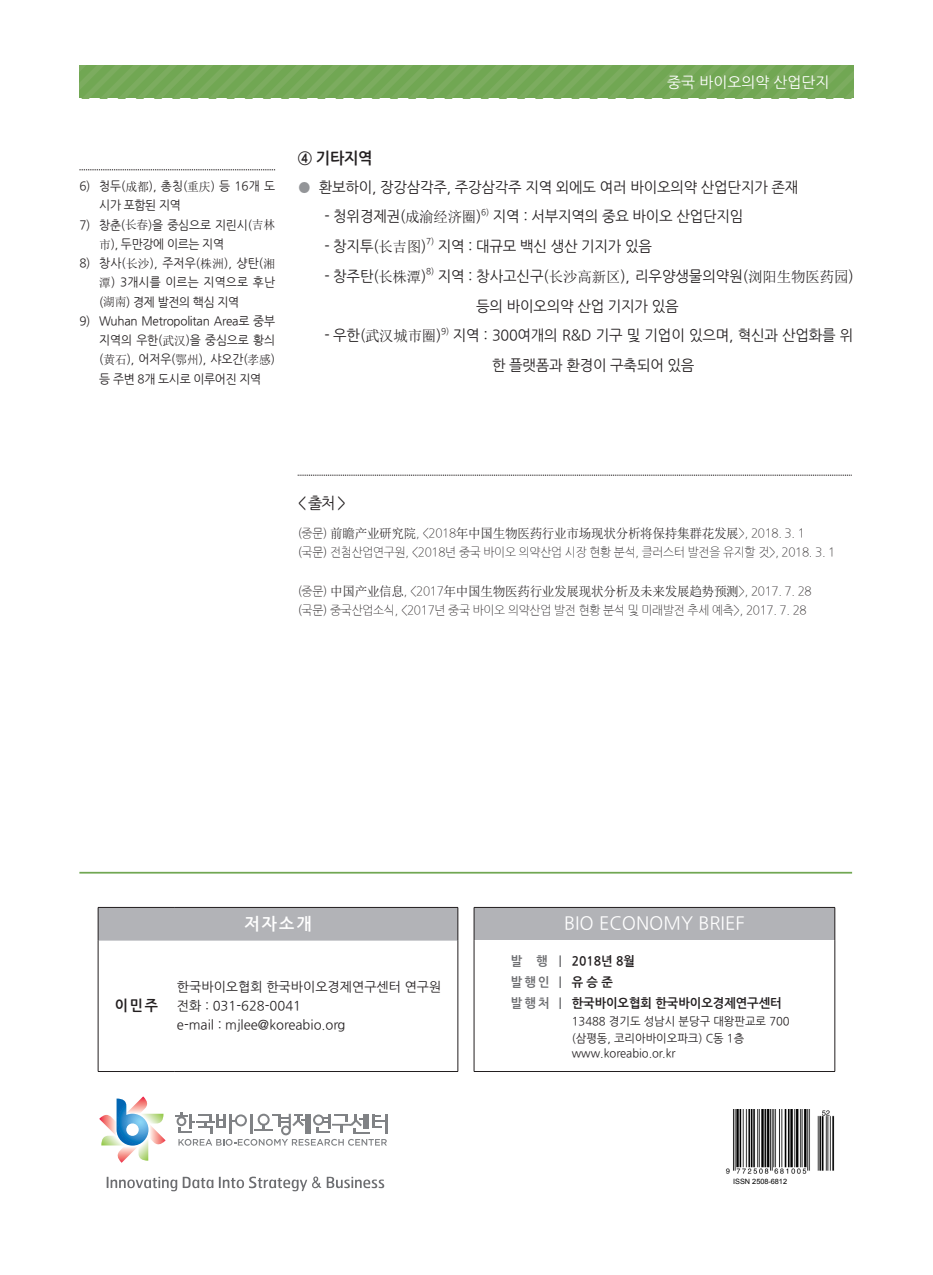
<style>
.page{position:relative;width:933px;height:1275px;background:#fff}
.page>*{position:absolute;margin:0;border:0;box-sizing:border-box;transform-origin:0 0}
.t1{font:18.2px "Nanum Gothic OTF";color:#fff}
.t2{font:16.62px "Nanum Gothic OTF Bold";color:#fff}
.본문고딕{font:15.75px "Nanum Gothic OTF Bold";color:#231f20}
.t3{font:15.75px "Nanum Gothic OTF";color:#231f20}
.본문고딕-2{font:14.88px/29.8px "Nanum Gothic OTF";letter-spacing:-.015em;color:#231f20}
.t4{font:14.88px "Nanum Gothic OTF";color:#fff}
.t5{font:14.53px "Nanum Gothic OTF Bold";color:#231f20}
.t6{font:13.12px "Sim Sun";letter-spacing:-.025em;color:#231f20;scale:.96 1}
.t7{font:12.95px "Nanum Gothic OTF";color:#231f20}
.t8{font:12.6px "Nanum Gothic OTF Bold";color:#231f20}
.t9{font:12.6px "Nanum Gothic OTF Bold";color:#6c6d70}
.t10{font:12.25px/19.2px "Nanum Gothic";letter-spacing:-.02em;color:#231f20;scale:.96 1}
.t11{font:300 12.25px "Nanum Gothic";letter-spacing:-.025em;color:#231f20;scale:.96 1}
.t12{font:11.55px "Nanum Gothic OTF";color:#231f20}
.본문고딕-3{font:8.75px "Nanum Gothic OTF";color:#231f20}
.t13{font:7.35px "Arial";letter-spacing:-.005em;color:#000}
.s1{font-family:"Sim Sun"}
.s2{color:#939598}
.s3{font-family:"Nanum Gothic";font-weight:300;font-size:12.25px}
.s4{color:#6c6d70}
.s5{color:#231f20}
</style>
<div class="page">
<svg style="left:79px;top:66px;width:774px;height:32px;background:#75a957"></svg>
<div style="left:474px;top:907px;width:360px;height:33px;background:#b2b3b7"></div>
<hr style="left:474px;top:907px;width:361px;height:1px;background:#231f20">
<hr style="left:474px;top:908px;width:1px;height:32px;background:#231f20">
<hr style="left:834px;top:908px;width:1px;height:32px;background:#231f20">
<hr style="left:474px;top:940px;width:1px;height:131px;background:#231f20">
<hr style="left:834px;top:940px;width:1px;height:131px;background:#231f20">
<hr style="left:474px;top:1071px;width:361px;height:1px;background:#231f20">
<svg style="left:175px;top:1112px;width:212px;height:34px"></svg>
<svg style="left:99px;top:1096px;width:67px;height:67px"></svg>
<svg style="left:107px;top:1176px;width:277px;height:15px"></svg>
<hr style="left:79px;top:872px;width:773px;height:2px;background:#71a753">
<div style="left:98px;top:907px;width:360px;height:34px;background:#b2b3b7"></div>
<hr style="left:98px;top:907px;width:77px;height:1px;background:#231f20">
<hr style="left:98px;top:908px;width:1px;height:33px;background:#231f20">
<hr style="left:175px;top:907px;width:283px;height:1px;background:#231f20">
<hr style="left:457px;top:908px;width:1px;height:33px;background:#231f20">
<hr style="left:98px;top:941px;width:1px;height:130px;background:#231f20">
<hr style="left:457px;top:941px;width:1px;height:130px;background:#231f20">
<hr style="left:98px;top:1071px;width:77px;height:1px;background:#231f20">
<hr style="left:175px;top:1071px;width:283px;height:1px;background:#231f20">
<img style="left:725px;top:1109px;width:110px;height:64px">
<svg style="left:79px;top:169px;width:196px;height:1px"></svg>
<svg style="left:298px;top:475px;width:554px;height:1px"></svg>
<p class="t4" style="left:667px;top:74px;width:164px">중국 바이오의약 산업단지</p>
<p class="t10" style="left:99px;top:177px;width:185px;text-indent:-20px">6) 청두(<span class="s1">成都</span>), 총칭(<span class="s1">重庆</span>) 등 16개 도 시가 포함된 지역</p>
<p class="t10" style="left:99px;top:215px;width:185px;text-indent:-20px">7) 창춘(<span class="s1">长春</span>)을 중심으로 지린시(<span class="s1">吉林市</span>), 두만강에 이르는 지역</p>
<p class="t10" style="left:99px;top:254px;width:185px;text-align:justify;text-indent:-20px">8) 창사(<span class="s1">长沙</span>), 주저우(<span class="s1">株洲</span>), 샹탄(<span class="s1">湘潭</span>) 3개시를 이르는 지역으로 후난 (<span class="s1">湖南</span>) 경제 발전의 핵심 지역</p>
<p class="t10" style="left:99px;top:312px;width:185px;text-align:justify;text-indent:-20px">9) Wuhan Metropolitan Area로 중부 지역의 우한(<span class="s1">武汉</span>)을 중심으로 황싀 (<span class="s1">黄石</span>), 어저우(<span class="s1">鄂州</span>), 샤오간(<span class="s1">孝感</span>) 등 주변 8개 도시로 이루어진 지역</p>
<p class="본문고딕" style="left:298px;top:149px;width:76px">④ 기타지역</p>
<p class="본문고딕-2" style="left:298px;top:172px;width:502px"><span class="s2">●</span> 환보하이, 장강삼각주, 주강삼각주 지역 외에도 여러 바이오의약 산업단지가 존재</p>
<p class="본문고딕-2" style="left:324px;top:201px;width:158px">- 청위경제권(<span class="s1">成渝经济圈</span>)</p>
<p class="본문고딕-3" style="left:481px;top:207px;width:10px">6)</p>
<p class="본문고딕-2" style="left:493px;top:201px;width:252px">지역 : 서부지역의 중요 바이오 산업단지임</p>
<p class="본문고딕-2" style="left:324px;top:231px;width:103px">- 창지투(<span class="s1">长吉图</span>)</p>
<p class="본문고딕-3" style="left:426px;top:236px;width:10px">7)</p>
<p class="본문고딕-2" style="left:438px;top:231px;width:216px">지역 : 대규모 백신 생산 기지가 있음</p>
<p class="본문고딕-2" style="left:324px;top:261px;width:103px">- 창주탄(<span class="s1">长株潭</span>)</p>
<p class="본문고딕-3" style="left:426px;top:266px;width:10px">8)</p>
<p class="본문고딕-2" style="left:476px;top:261px;width:379px;text-indent:-38px">지역 : 창사고신구(<span class="s1">长沙高新区</span>), 리우양생물의약원(<span class="s1">浏阳生物医药园</span>) 등의 바이오의약 산업 기지가 있음</p>
<p class="본문고딕-2" style="left:324px;top:320px;width:118px">- 우한(<span class="s1">武汉城市圈</span>)</p>
<p class="본문고딕-3" style="left:441px;top:326px;width:10px">9)</p>
<p class="본문고딕-2" style="left:492px;top:320px;width:363px;text-indent:-39px">지역 : 300여개의 R&amp;D 기구 및 기업이 있으며, 혁신과 산업화를 위 한 플랫폼과 환경이 구축되어 있음</p>
<p class="t3" style="left:298px;top:493px;width:50px">&lt;출처&gt;</p>
<p class="t6" style="left:298px;top:527px;width:530px"><span class="s3">(중문)</span> 前瞻产业研究院<span class="s3">, &lt;2018</span>年中国生物医药行业市场现状分析将保持集群花发展<span class="s3">&gt;, 2018. 3. 1</span></p>
<p class="t11" style="left:298px;top:546px;width:561px">(국문) 전첨산업연구원, &lt;2018년 중국 바이오 의약산업 시장 현황 분석, 클러스터 발전을 유지할 것&gt;, 2018. 3. 1</p>
<p class="t6" style="left:298px;top:585px;width:537px"><span class="s3">(중문)</span> 中国产业信息<span class="s3">, &lt;2017</span>年中国生物医药行业发展现状分析及未来发展趋势预测<span class="s3">&gt;, 2017. 7. 28</span></p>
<p class="t11" style="left:298px;top:604px;width:532px">(국문) 중국산업소식, &lt;2017년 중국 바이오 의약산업 발전 현황 분석 및 미래발전 추세 예측&gt;, 2017. 7. 28</p>
<p class="t5" style="left:115px;top:998px;width:45px">이 민 주</p>
<p class="t2" style="left:244px;top:915px;width:69px">저 자 소 개</p>
<p class="t7" style="left:177px;top:979px;width:266px">한국바이오협회 한국바이오경제연구센터 연구원</p>
<p class="t7" style="left:177px;top:998px;width:126px">전화 : 031-628-0041</p>
<p class="t7" style="left:177px;top:1017px;width:170px">e-mail : mjlee@koreabio.org</p>
<p class="t1" style="left:564px;top:912px;width:182px">BIO ECONOMY BRIEF</p>
<p class="t8" style="left:511px;top:954px;width:126px"><span class="s4">발 행 |</span> 2018년 8월</p>
<p class="t9" style="left:511px;top:975px;width:104px">발행인 | <span class="s5">유 승 준</span></p>
<p class="t8" style="left:511px;top:996px;width:272px"><span class="s4">발 행 처 |</span> 한국바이오협회 한국바이오경제연구센터</p>
<p class="t12" style="left:571px;top:1014px;width:219px">13488 경기도 성남시 분당구 대왕판교로 700</p>
<p class="t12" style="left:571px;top:1032px;width:174px">(삼평동, 코리아바이오파크) C동 1층</p>
<p class="t12" style="left:571px;top:1046px;width:105px">www.koreabio.or.kr</p>
<p class="t13" style="left:733px;top:1176px;width:55px">ISSN 2508-6812</p>
</div>
